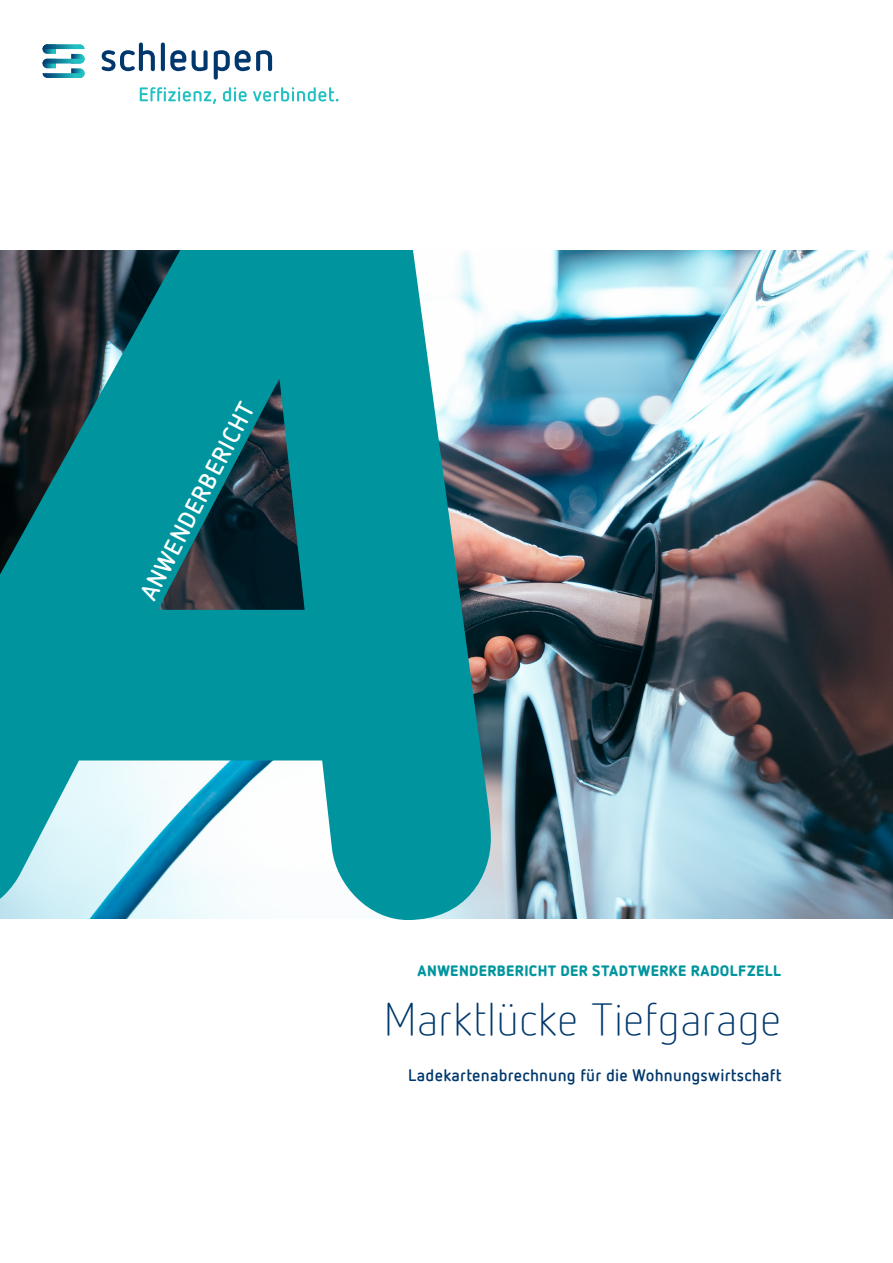
<style>
.page{position:relative;width:893px;height:1263px;background:#fff}
.page>*{position:absolute;margin:0;border:0;box-sizing:border-box;transform-origin:0 0}
.t1{font:300 45px "Netto Offc";letter-spacing:-.005em;color:#00386c}
.SAG_Aufzählung{font:700 24px "Netto Offc";color:#fff}
.t2{font:700 16.5px "Netto Offc";letter-spacing:.015em;color:#00386c}
.t3{font:900 15px "Netto Offc";letter-spacing:.02em;color:#00959e}
</style>
<div class="page">
<img style="left:491px;top:250px;width:402px;height:668px">
<svg style="left:0;top:250px;width:491px;height:670px;background:#31959d"></svg>
<svg style="left:140px;top:87px;width:76px;height:17px"></svg>
<svg style="left:223px;top:87px;width:24px;height:15px"></svg>
<svg style="left:253px;top:87px;width:85px;height:15px"></svg>
<svg style="left:102px;top:43px;width:170px;height:37px"></svg>
<svg style="left:43px;top:44px;width:42px;height:34px"></svg>
<p class="SAG_Aufzählung" style="left:132px;top:591px;width:221px;rotate:-62deg">ANWENDERBERICHT</p>
<p class="t3" style="left:417px;top:961px;width:365px">ANWENDERBERICHT DER STADTWERKE RADOLFZELL</p>
<p class="t1" style="left:384px;top:993px;width:399px">Marktlücke Tiefgarage</p>
<p class="t2" style="left:408px;top:1064px;width:375px">Ladekartenabrechnung für die Wohnungswirtschaft</p>
</div>
